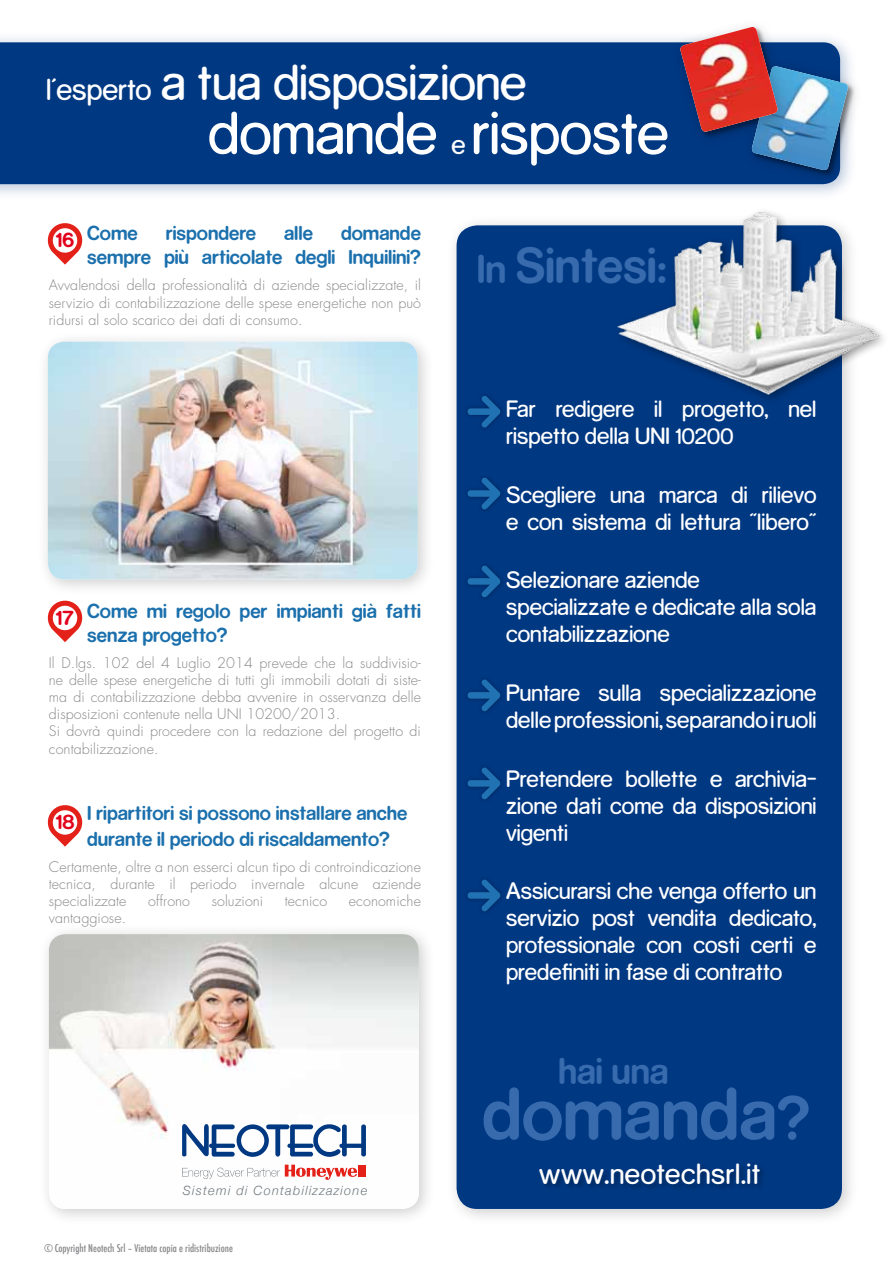
<style>
.page{position:relative;width:893px;height:1263px;background:#fff}
.page>*{position:absolute;margin:0;border:0;box-sizing:border-box;transform-origin:0 0}
.t1{font:700 66.45px "Rocko FLF";color:#376bae}
.t2{font:54px "Rocko FLF";color:#fff}
.t3{font:45px "Rocko FLF";color:#fff}
.t4{font:700 45px "Rocko FLF";color:#376bae}
.t5{font:700 33.3px "Rocko FLF";color:#376bae}
.t6{font:26.1px "Rocko FLF";letter-spacing:.025em;color:#fff}
.t7{font:24.15px "Rocko FLF";color:#fff}
.t8{font:21px/27px "Rocko FLF";letter-spacing:.005em;color:#fff}
.t9{font:700 18px/24px "Rocko FLF";color:#1b70ad}
.t10{font:700 18px "Rocko FLF";color:#e2001a}
.t11{font:300 14.25px/17.1px "Futura";letter-spacing:.005em;color:#87888a;text-align:justify}
.t12{font:italic 300 12.75px "Helvetica Neue";letter-spacing:.1em;color:#70787d}
.t13{font:500 condensed 10.5px "Futura";color:#87888a}
.s1{font-size:27px}
.s2{font-size:36px}
.s3{font-size:55.35px}
</style>
<div class="page">
<div style="left:445px;top:214px;width:414px;height:1012px;background:#000;opacity:.2"></div>
<div style="left:457px;top:225px;width:385px;height:984px;background:#003882;border-radius:21px"></div>
<div style="left:0;top:31px;width:857px;height:170px;background:#003882;opacity:.3"></div>
<div style="left:0;top:42px;width:741px;height:142px;background:#003882"></div>
<div style="left:679px;top:25px;width:176px;height:153px;background:#000;opacity:.4"></div>
<div style="left:741px;top:56px;width:123px;height:131px;background:#000;opacity:.2"></div>
<div style="left:670px;top:16px;width:124px;height:132px;background:#000;opacity:.2"></div>
<svg style="left:679px;top:26px;width:170px;height:145px;background:#5485b4"></svg>
<img style="left:679px;top:27px;width:99px;height:106px">
<div style="left:37px;top:330px;width:398px;height:266px;background:#000;opacity:.2"></div>
<img style="left:48px;top:342px;width:370px;height:237px">
<div style="left:38px;top:923px;width:398px;height:303px;background:#000;opacity:.2"></div>
<img style="left:49px;top:934px;width:370px;height:275px">
<svg style="left:182px;top:1124px;width:184px;height:33px"></svg>
<svg style="left:182px;top:1165px;width:184px;height:15px"></svg>
<svg style="left:468px;top:396px;width:32px;height:31px"></svg>
<svg style="left:468px;top:478px;width:32px;height:31px"></svg>
<svg style="left:468px;top:566px;width:32px;height:31px"></svg>
<svg style="left:468px;top:679px;width:32px;height:32px"></svg>
<svg style="left:468px;top:767px;width:32px;height:32px"></svg>
<svg style="left:468px;top:880px;width:32px;height:31px"></svg>
<img style="left:614px;top:189px;width:270px;height:229px">
<div style="left:538px;top:1162px;width:229px;height:30px;background:#003479"></div>
<svg style="left:47px;top:223px;width:36px;height:42px"></svg>
<div style="left:53px;top:228px;width:24px;height:25px;background:#fff;border-radius:50%"></div>
<svg style="left:47px;top:600px;width:36px;height:42px"></svg>
<div style="left:53px;top:606px;width:24px;height:24px;background:#fff;border-radius:50%"></div>
<svg style="left:47px;top:805px;width:36px;height:42px"></svg>
<div style="left:53px;top:810px;width:24px;height:25px;background:#fff;border-radius:50%"></div>
<h3 class="t3" style="left:46px;top:55px;width:482px"><span class="s1">l’esperto</span> a tua disposizione</h3>
<h2 class="t2" style="left:208px;top:100px;width:230px">domande</h2>
<h2 class="t2" style="left:472px;top:100px;width:198px">risposte</h2>
<h3 class="t7" style="left:451px;top:130px;width:16px">e</h3>
<p class="t9" style="left:87px;top:221px;width:52px">Come</p>
<p class="t9" style="left:166px;top:221px;width:92px">rispondere</p>
<p class="t9" style="left:284px;top:221px;width:30px">alle</p>
<p class="t9" style="left:87px;top:221px;width:335px;text-align:right">domande<br>sempre più articolate degli Inquilini?</p>
<p class="t11" style="left:49px;top:277px;width:374px">Avvalendosi della professionalità di aziende specializzate, il servizio di contabilizzazione delle spese energetiche non può ridursi al solo scarico dei dati di consumo.</p>
<p class="t10" style="left:56px;top:228px;width:20px">16</p>
<p class="t9" style="left:87px;top:598px;width:335px">Come mi regolo per impianti già fatti senza progetto?</p>
<p class="t11" style="left:49px;top:654px;width:374px;text-align:left">Il D.lgs. 102 del 4 Luglio 2014 prevede che la suddivisio&shy;ne delle spese energetiche di tutti gli immobili dotati di siste&shy;ma di contabilizzazione debba avvenire in osservanza delle disposizioni contenute nella UNI 10200/2013.<br>Si dovrà quindi procedere con la redazione del progetto di contabilizzazione.</p>
<p class="t10" style="left:56px;top:606px;width:19px">17</p>
<p class="t9" style="left:87px;top:800px;width:322px;line-height:25.7px">I ripartitori si possono installare anche durante il periodo di riscaldamento?</p>
<p class="t11" style="left:49px;top:858px;width:374px">Certamente, oltre a non esserci alcun tipo di controindicazione tecnica, durante il periodo invernale alcune aziende specializzate</p>
<p class="t10" style="left:56px;top:810px;width:20px">18</p>
<p class="t11" style="left:148px;top:893px;width:43px">offrono</p>
<p class="t11" style="left:212px;top:893px;width:53px">soluzioni</p>
<p class="t11" style="left:285px;top:893px;width:44px">tecnico</p>
<p class="t11" style="left:349px;top:893px;width:73px">economiche</p>
<p class="t11" style="left:49px;top:910px;width:79px">vantaggiose.</p>
<p class="t12" style="left:183px;top:1183px;width:186px">Sistemi di Contabilizzazione</p>
<p class="t13" style="left:44px;top:1241px;width:190px">© Copyright Neotech Srl – Vietata copia e ridistribuzione</p>
<h3 class="t4" style="left:477px;top:236px;width:192px"><span class="s2">In</span> Sintesi:</h3>
<h3 class="t8" style="left:506px;top:396px;width:312px">Far redigere il progetto, nel rispetto della UNI 10200</h3>
<h3 class="t8" style="left:506px;top:481px;width:312px">Scegliere una marca di rilievo e con sistema di lettura “libero”</h3>
<h3 class="t8" style="left:506px;top:567px;width:312px">Selezionare aziende specializzate e dedicate alla sola contabilizzazione</h3>
<h3 class="t8" style="left:506px;top:679px;width:312px">Puntare sulla specializzazione delle professioni, separando i ruoli</h3>
<h3 class="t8" style="left:506px;top:765px;width:312px;text-align:justify">Pretendere bollette e archivia&shy;zione dati come da disposizioni vigenti</h3>
<h3 class="t8" style="left:506px;top:877px;width:312px;text-align:justify">Assicurarsi che venga offerto un servizio post vendita dedicato, professionale con costi certi e predefiniti in fase di contratto</h3>
<h3 class="t5" style="left:558px;top:1049px;width:112px">hai una</h3>
<h1 class="t1" style="left:482px;top:1070px;width:329px">domanda<span class="s3">?</span></h1>
<h3 class="t6" style="left:539px;top:1158px;width:223px">www.neotechsrl.it</h3>
</div>
